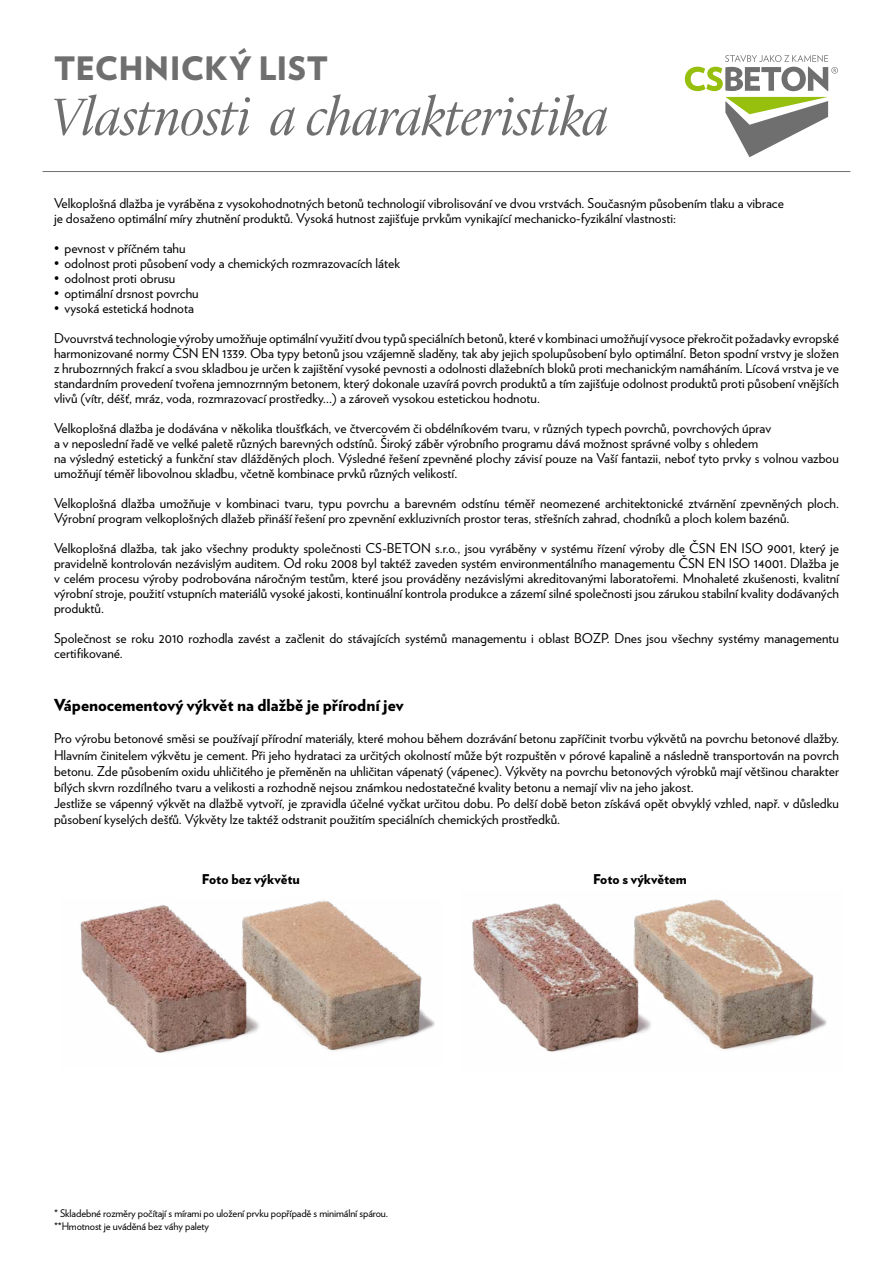
<style>
.page{position:relative;width:893px;height:1263px;background:#fff}
.page>*{position:absolute;margin:0;border:0;box-sizing:border-box;transform-origin:0 0}
.t1{font:italic 300 54.45px "Lyon Display";letter-spacing:.005em;color:#706f6f}
.t2{font:900 32.25px "Verlag";letter-spacing:.005em;color:#706f6f}
.CSB8plus{font:900 16.5px "Verlag";color:#000}
.t3{font:13.5px/15px "Verlag";color:#000}
.t4{font:900 13.5px "Verlag";color:#000}
.t5{font:10.5px/12.6px "Verlag";letter-spacing:-.01em;color:#000}
</style>
<div class="page">
<svg style="left:725px;top:97px;width:103px;height:60px"></svg>
<svg style="left:685px;top:55px;width:153px;height:36px"></svg>
<hr style="left:43px;top:171px;width:807px;height:1px;background:#706f6f">
<img style="left:80px;top:900px;width:355px;height:153px">
<img style="left:472px;top:899px;width:355px;height:153px">
<p class="t2" style="left:54px;top:42px;width:275px">TECHNICKÝ LIST</p>
<p class="t1" style="left:52px;top:77px;width:558px">Vlastnosti a charakteristika</p>
<p class="t3" style="left:54px;top:195px;width:731px">Velkoplošná dlažba je vyráběna z vysokohodnotných betonů technologií vibrolisování ve dvou vrstvách. Současným působením tlaku a vibrace</p>
<p class="t3" style="left:54px;top:210px;width:624px">je dosaženo optimální míry zhutnění produktů. Vysoká hutnost zajišťuje prvkům vynikající mechanicko-fyzikální vlastnosti:</p>
<p class="t3" style="left:54px;top:240px;width:133px">• pevnost v příčném tahu</p>
<p class="t3" style="left:54px;top:255px;width:348px">• odolnost proti působení vody a chemických rozmrazovacích látek</p>
<p class="t3" style="left:54px;top:270px;width:123px">• odolnost proti obrusu</p>
<p class="t3" style="left:54px;top:285px;width:146px">• optimální drsnost povrchu</p>
<p class="t3" style="left:54px;top:300px;width:141px">• vysoká estetická hodnota</p>
<p class="t3" style="left:54px;top:330px;width:786px;text-align:justify">Dvouvrstvá technologie výroby umožňuje optimální využití dvou typů speciálních betonů, které v kombinaci umožňují vysoce překročit požadavky evropské harmonizované normy ČSN EN 1339. Oba typy betonů jsou vzájemně sladěny, tak aby jejich spolupůsobení bylo optimální. Beton spodní vrstvy je složen z hrubozrnných frakcí a svou skladbou je určen k zajištění vysoké pevnosti a odolnosti dlažebních bloků proti mechanickým namáháním. Lícová vrstva je ve standardním provedení tvořena jemnozrnným betonem, který dokonale uzavírá povrch produktů a tím zajišťuje odolnost produktů proti působení vnějších vlivů (vítr, déšť, mráz, voda, rozmrazovací prostředky…) a zároveň vysokou estetickou hodnotu.</p>
<p class="t3" style="left:54px;top:420px;width:719px">Velkoplošná dlažba je dodávána v několika tloušťkách, ve čtvercovém či obdélníkovém tvaru, v různých typech povrchů, povrchových úprav</p>
<p class="t3" style="left:54px;top:435px;width:706px">a v neposlední řadě ve velké paletě různých barevných odstínů. Široký záběr výrobního programu dává možnost správné volby s ohledem</p>
<p class="t3" style="left:54px;top:450px;width:786px">na výsledný estetický a funkční stav dlážděných ploch. Výsledné řešení zpevněné plochy závisí pouze na Vaší fantazii, neboť tyto prvky s volnou vazbou umožňují téměř libovolnou skladbu, včetně kombinace prvků různých velikostí.</p>
<p class="t3" style="left:54px;top:495px;width:786px">Velkoplošná dlažba umožňuje v kombinaci tvaru, typu povrchu a barevném odstínu téměř neomezené architektonické ztvárnění zpevněných ploch.<br>Výrobní program velkoplošných dlažeb přináší řešení pro zpevnění exkluzivních prostor teras, střešních zahrad, chodníků a ploch kolem bazénů.</p>
<p class="t3" style="left:54px;top:540px;width:786px;text-align:justify">Velkoplošná dlažba, tak jako všechny produkty společnosti CS-BETON s.r.o., jsou vyráběny v systému řízení výroby dle ČSN EN ISO 9001, který je pravidelně kontrolován nezávislým auditem. Od roku 2008 byl taktéž zaveden systém environmentálního managementu ČSN EN ISO 14001. Dlažba je v celém procesu výroby podrobována náročným testům, které jsou prováděny nezávislými akreditovanými laboratořemi. Mnohaleté zkušenosti, kvalitní výrobní stroje, použití vstupních materiálů vysoké jakosti, kontinuální kontrola produkce a zázemí silné společnosti jsou zárukou stabilní kvality dodávaných produktů.</p>
<p class="t3" style="left:54px;top:630px;width:786px">Společnost se roku 2010 rozhodla zavést a začlenit do stávajících systémů managementu i oblast BOZP. Dnes jsou všechny systémy managementu certifikované.</p>
<p class="CSB8plus" style="left:54px;top:691px;width:351px">Vápenocementový výkvět na dlažbě je přírodní jev</p>
<p class="t3" style="left:54px;top:730px;width:786px;line-height:16.2px;text-align:justify">Pro výrobu betonové směsi se používají přírodní materiály, které mohou během dozrávání betonu zapříčinit tvorbu výkvětů na povrchu betonové dlažby.<br>Hlavním činitelem výkvětu je cement. Při jeho hydrataci za určitých okolností může být rozpuštěn v pórové kapalině a následně transportován na povrch betonu. Zde působením oxidu uhličitého je přeměněn na uhličitan vápenatý (vápenec). Výkvěty na povrchu betonových výrobků mají většinou charakter bílých skvrn rozdílného tvaru a velikosti a rozhodně nejsou známkou nedostatečné kvality betonu a nemají vliv na jeho jakost.</p>
<p class="t3" style="left:54px;top:794px;width:786px;line-height:16.2px">Jestliže se vápenný výkvět na dlažbě vytvoří, je zpravidla účelné vyčkat určitou dobu. Po delší době beton získává opět obvyklý vzhled, např. v důsledku působení kyselých dešťů. Výkvěty lze taktéž odstranit použitím speciálních chemických prostředků.</p>
<p class="t4" style="left:202px;top:868px;width:99px">Foto bez výkvětu</p>
<p class="t4" style="left:593px;top:868px;width:95px">Foto s výkvětem</p>
<p class="t5" style="left:54px;top:1207px;width:336px">* Skladebné rozměry počítají s mírami po uložení prvku popřípadě s minimální spárou. **Hmotnost je uváděná bez váhy palety</p>
</div>
